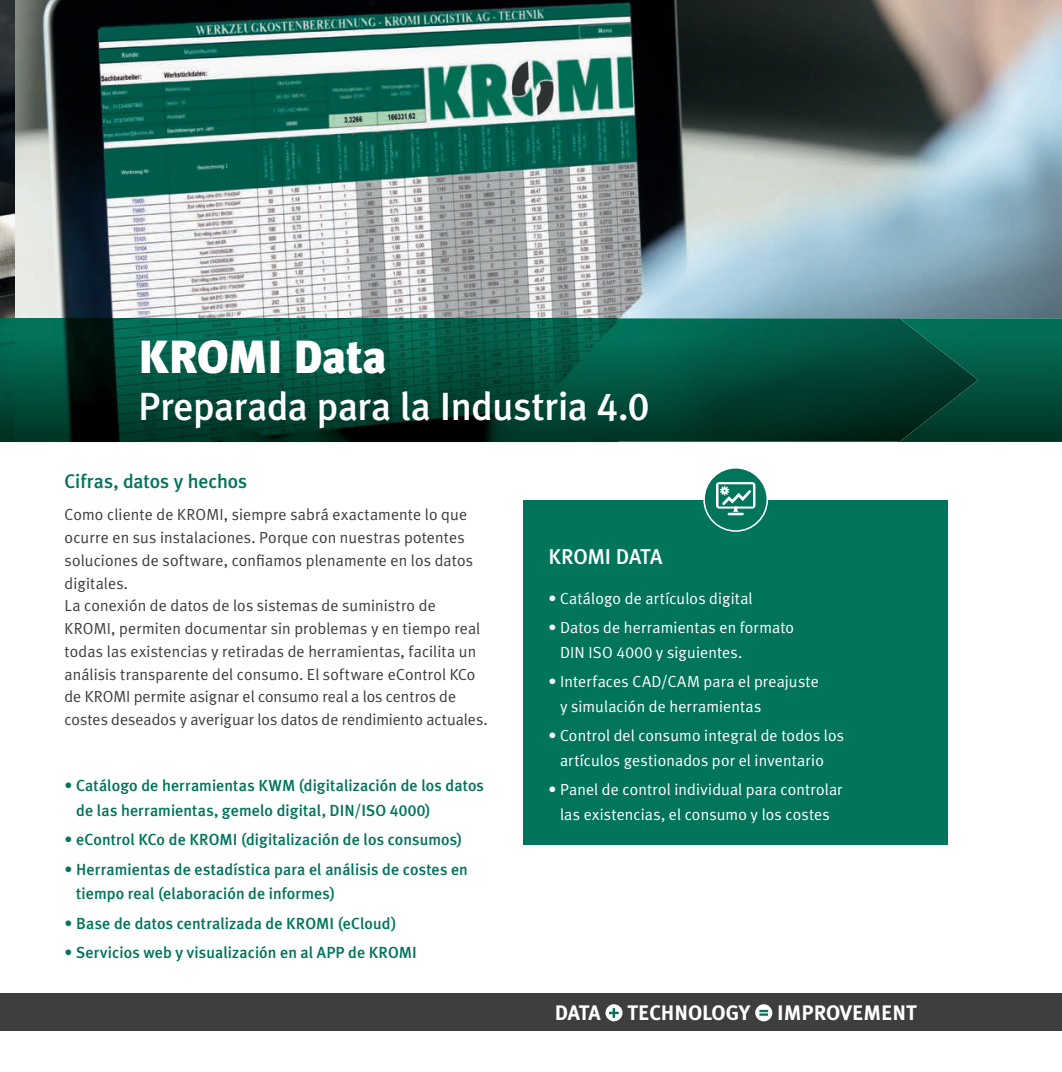
<style>
.page{position:relative;width:1062px;height:1072px;background:#fff}
.page>*{position:absolute;margin:0;border:0;box-sizing:border-box;transform-origin:0 0}
.t1{font:900 46.38px "Meta Plus";letter-spacing:-.015em;color:#fff}
.t2{font:500 39.2px "Meta Plus";letter-spacing:-.01em;color:#fff}
.t3{font:500 21.35px "Meta Plus";letter-spacing:-.015em;color:#fff}
.t4{font:700 21px "Meta Plus";color:#fff}
.t5{font:500 19.6px "Meta Plus";letter-spacing:-.005em;color:#01745c}
.t6{font:16.1px/22.8px "Meta Plus Normal";letter-spacing:.005em;color:#3e3e3f}
.t7{font:500 16.1px/24.5px "Meta Plus";letter-spacing:.005em;color:#01745c}
.t8{font:16.1px/24.5px "Meta Plus Normal";letter-spacing:.005em;color:#fff}
.s1{font-family:"Meta Plus Medium Caps";font-weight:400}
.s2{font-family:"Meta Plus Normal Caps"}
</style>
<div class="page">
<img style="left:0;top:0;width:1062px;height:318px">
<img style="left:0;top:318px;width:899px;height:123px">
<img style="left:899px;top:318px;width:163px;height:123px">
<div style="left:0;top:993px;width:1062px;height:38px;background:#3e3e3f"></div>
<svg style="left:605px;top:1004px;width:17px;height:17px"></svg>
<svg style="left:609px;top:1008px;width:9px;height:9px"></svg>
<svg style="left:755px;top:1004px;width:17px;height:17px"></svg>
<svg style="left:759px;top:1009px;width:9px;height:6px"></svg>
<div style="left:523px;top:500px;width:424px;height:344px;background:#01745c"></div>
<div style="left:704px;top:468px;width:63px;height:63px;background:#01745c;border-radius:50%"></div>
<div style="left:703px;top:467px;width:65px;height:65px;border:2px solid #fff;border-radius:50%"></div>
<hr style="left:727px;top:512px;width:16px;height:3px;background:#fff">
<svg style="left:716px;top:482px;width:39px;height:30px"></svg>
<h1 class="t1" style="left:138px;top:330px;width:250px">KROMI Data</h1>
<h2 class="t2" style="left:138px;top:384px;width:512px">Preparada para la Industria <span class="s1">4.0</span></h2>
<p class="t5" style="left:64px;top:469px;width:184px">Cifras, datos y hechos</p>
<p class="t6" style="left:64px;top:503px;width:425px">Como cliente de KROMI, siempre sabrá exactamente lo que ocurre en sus instalaciones. Porque con nuestras potentes soluciones de software, confiamos plenamente en los datos digitales.<br>La conexión de datos de los sistemas de suministro de KROMI, permiten documentar sin problemas y en tiempo real todas las existencias y retiradas de herramientas, facilita un análisis transparente del consumo. El software eControl KCo de KROMI permite asignar el consumo real a los centros de costes deseados y averiguar los datos de rendimiento actuales.</p>
<p class="t7" style="left:76px;top:773px;width:409px;text-indent:-12px">• Catálogo de herramientas KWM (digitalización de los datos de las herramientas, gemelo digital, DIN/ISO <span class="s1">4000</span>)</p>
<p class="t7" style="left:64px;top:827px;width:399px">• eControl KCo de KROMI (digitalización de los consumos)</p>
<p class="t7" style="left:76px;top:856px;width:393px;text-indent:-12px">• Herramientas de estadística para el análisis de costes en tiempo real (elaboración de informes)</p>
<p class="t7" style="left:64px;top:910px;width:334px">• Base de datos centralizada de KROMI (eCloud)</p>
<p class="t7" style="left:64px;top:940px;width:354px">• Servicios web y visualización en al APP de KROMI</p>
<h3 class="t3" style="left:548px;top:544px;width:115px">KROMI DATA</h3>
<p class="t8" style="left:548px;top:585px;width:206px">• Catálogo de artículos digital</p>
<p class="t8" style="left:560px;top:615px;width:236px;text-indent:-12px">• Datos de herramientas en formato<br>DIN ISO <span class="s2">4000</span> y siguientes.</p>
<p class="t8" style="left:560px;top:669px;width:260px;text-indent:-12px">• Interfaces CAD/CAM para el preajuste y simulación de herramientas</p>
<p class="t8" style="left:548px;top:723px;width:297px;text-align:center">• Control del consumo integral de todos los artículos gestionados por el inventario</p>
<p class="t8" style="left:548px;top:777px;width:296px;text-align:center">• Panel de control individual para controlar las existencias, el consumo y los costes</p>
<h3 class="t4" style="left:555px;top:1000px;width:47px">DATA</h3>
<h3 class="t4" style="left:627px;top:1000px;width:124px">TECHNOLOGY</h3>
<h3 class="t4" style="left:777px;top:1000px;width:141px">IMPROVEMENT</h3>
</div>
